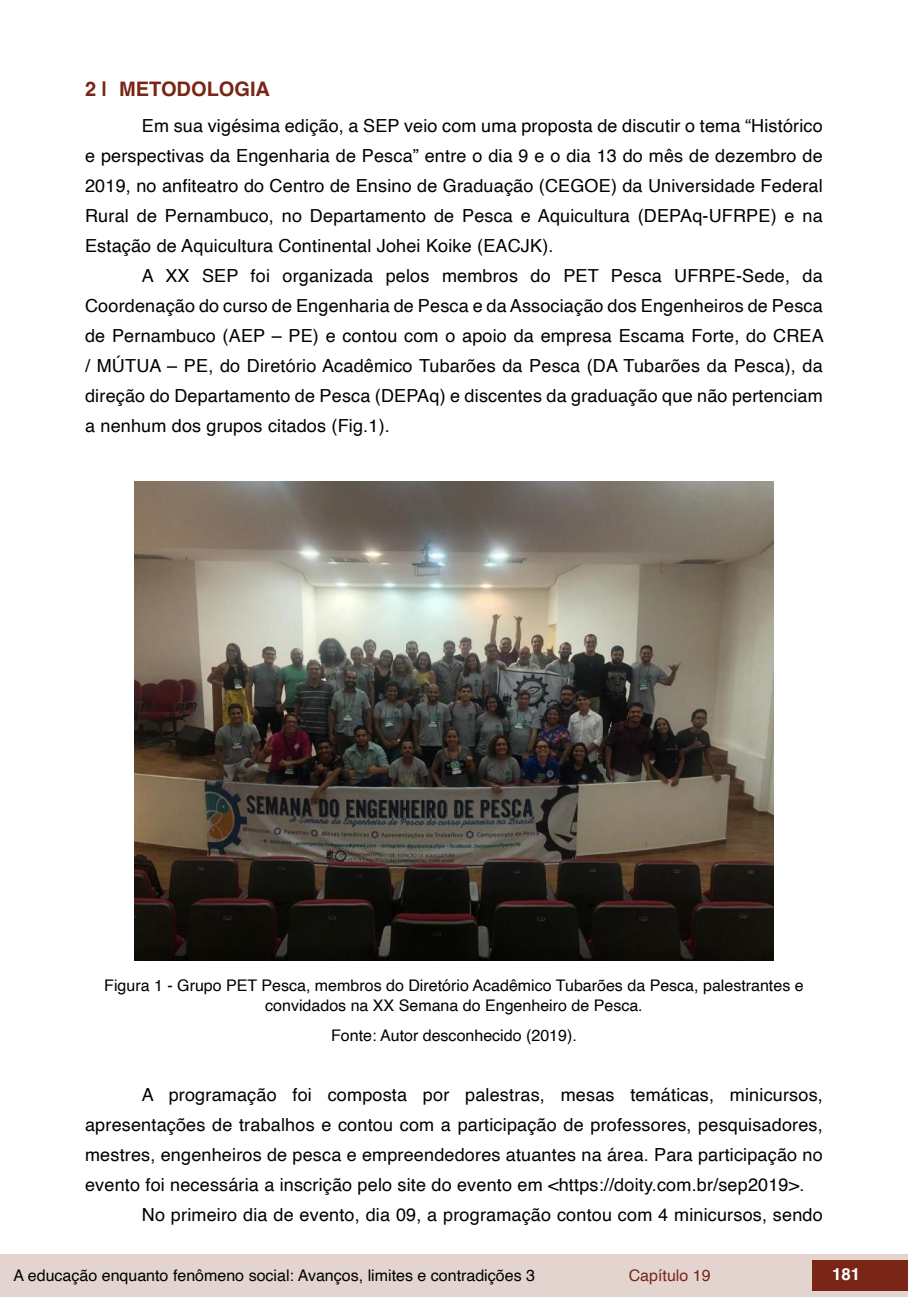
<style>
.page{position:relative;width:908px;height:1304px;background:#fff}
.page>*{position:absolute;margin:0;border:0;box-sizing:border-box;transform-origin:0 0}
.t1{font:700 20px "Helvetica";color:#7a2616}
.t2{font:18px/30px "Helvetica";letter-spacing:.01em;color:#000;text-align:justify}
.t3{font:700 16.8px "Helvetica";color:#fff}
.t4{font:16px/19.2px "Helvetica";color:#000;text-align:center}
.t5{font:16px "Helvetica";color:#7a2616}
</style>
<div class="page">
<div style="left:0;top:1254px;width:906px;height:43px;background:#e4d4d0"></div>
<div style="left:812px;top:1261px;width:95px;height:30px;background:#7a2616"></div>
<img style="left:134px;top:482px;width:639px;height:479px">
<p class="t1" style="left:85px;top:77px;width:186px">2 | METODOLOGIA</p>
<p class="t2" style="left:85px;top:111px;width:738px;text-indent:57px">Em sua vigésima edição, a SEP veio com uma proposta de discutir o tema “Histórico e perspectivas da Engenharia de Pesca” entre o dia 9 e o dia 13 do mês de dezembro de 2019, no anfiteatro do Centro de Ensino de Graduação (CEGOE) da Universidade Federal Rural de Pernambuco, no Departamento de Pesca e Aquicultura (DEPAq-UFRPE) e na Estação de Aquicultura Continental Johei Koike (EACJK).</p>
<p class="t2" style="left:85px;top:261px;width:739px;text-indent:57px">A XX SEP foi organizada pelos membros do PET Pesca UFRPE-Sede, da Coordenação do curso de Engenharia de Pesca e da Associação dos Engenheiros de Pesca de Pernambuco (AEP – PE) e contou com o apoio da empresa Escama Forte, do CREA / MÚTUA – PE, do Diretório Acadêmico Tubarões da Pesca (DA Tubarões da Pesca), da direção do Departamento de Pesca (DEPAq) e discentes da graduação que não pertenciam a nenhum dos grupos citados (Fig.1).</p>
<p class="t4" style="left:104px;top:977px;width:700px">Figura 1 - Grupo PET Pesca, membros do Diretório Acadêmico Tubarões da Pesca, palestrantes e convidados na XX Semana do Engenheiro de Pesca.</p>
<p class="t4" style="left:331px;top:1026px;width:247px">Fonte: Autor desconhecido (2019).</p>
<p class="t2" style="left:85px;top:1080px;width:738px;text-indent:57px">A programação foi composta por palestras, mesas temáticas, minicursos, apresentações de trabalhos e contou com a participação de professores, pesquisadores, mestres, engenheiros de pesca e empreendedores atuantes na área. Para participação no evento foi necessária a inscrição pelo site do evento em &lt;https://doity.com.br/sep2019&gt;.</p>
<p class="t2" style="left:142px;top:1200px;width:682px">No primeiro dia de evento, dia 09, a programação contou com 4 minicursos, sendo</p>
<p class="t4" style="left:14px;top:1266px;width:522px">A educação enquanto fenômeno social: Avanços, limites e contradições 3</p>
<p class="t5" style="left:628px;top:1263px;width:83px">Capítulo 19</p>
<p class="t3" style="left:831px;top:1264px;width:30px">181</p>
</div>
